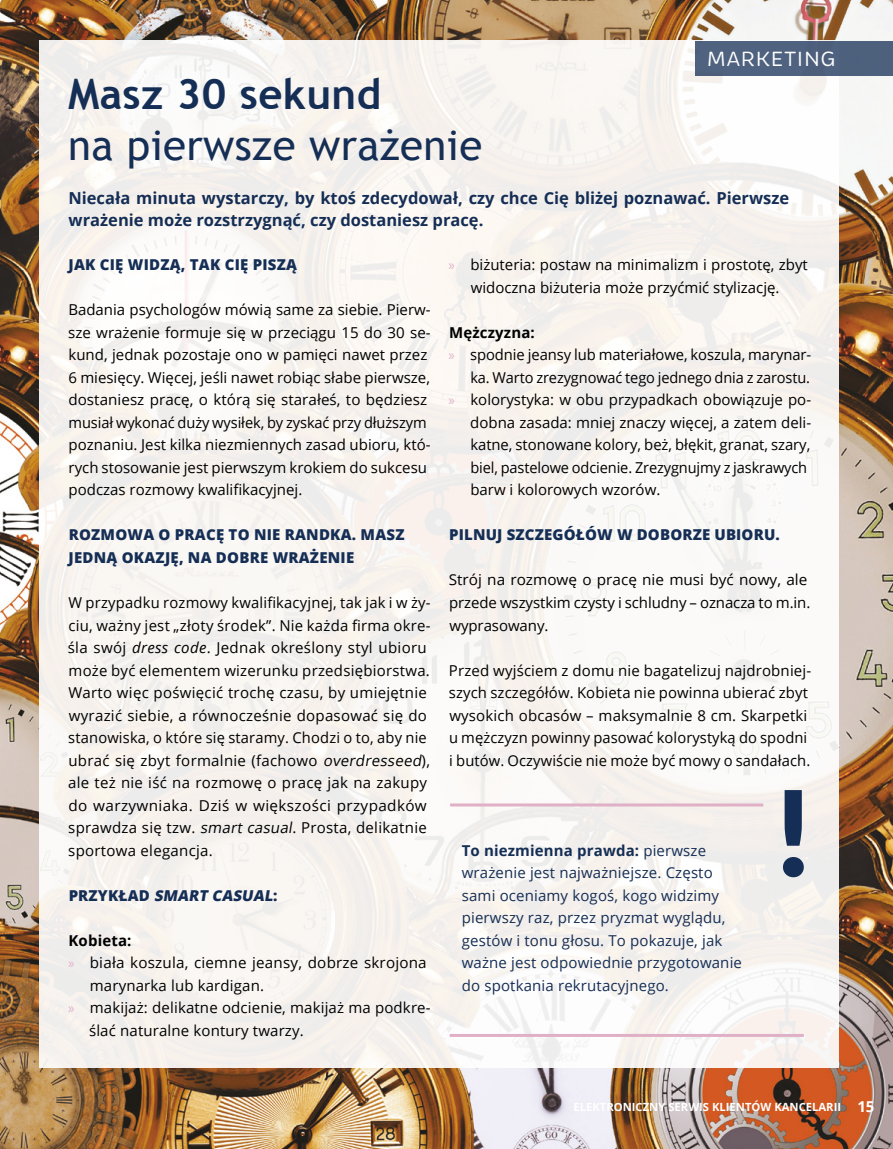
<style>
.page{position:relative;width:893px;height:1149px;background:#fff}
.page>*{position:absolute;margin:0;border:0;box-sizing:border-box;transform-origin:0 0}
.t1{font:42px "Trebuchet MS";letter-spacing:.01em;color:#152e55}
.t2{font:700 42px "Trebuchet MS";letter-spacing:.01em;color:#152e55}
.t3{font:21px "Brevia";letter-spacing:.025em;color:#fff}
.t4{font:700 16.5px/22.5px "Open Sans";color:#152e55}
.t5{font:15px/22.5px "Open Sans";letter-spacing:.005em;color:#000}
.t6{font:15px/22.5px "Open Sans";letter-spacing:.01em;color:#152e55}
.t7{font:800 15px/22.5px "Open Sans";letter-spacing:.015em;color:#152e55}
.t8{font:italic 800 15px "Open Sans";color:#152e55}
.t9{font:700 15px "Open Sans";letter-spacing:.01em;color:#000}
.t10{font:700 11.25px "Open Sans";color:#fff}
.s1{font-style:italic}
.s2{font-style:normal}
.s3{font-family:"Myriad Pro";color:#e0b0c7}
.s4{font-weight:700}
.s5{font-size:15px}
</style>
<div class="page">
<img style="left:0;top:0;width:893px;height:1148px">
<div style="left:40px;top:41px;width:799px;height:1026px;background:linear-gradient(to right,#f6f3ef,#f8f5f3)"></div>
<div style="left:695px;top:41px;width:198px;height:34px;background:#4f627f"></div>
<hr style="left:450px;top:1033px;width:354px;height:3px;background:#e0b0c7">
<hr style="left:450px;top:803px;width:313px;height:3px;background:#e0b0c7">
<svg style="left:783px;top:789px;width:21px;height:88px"></svg>
<h1 class="t2" style="left:68px;top:68px;width:315px">Masz 30 sekund</h1>
<h1 class="t1" style="left:68px;top:120px;width:416px">na pierwsze wrażenie</h1>
<h2 class="t3" style="left:707px;top:46px;width:130px">MARKETING</h2>
<p class="t4" style="left:68px;top:186px;width:722px">Niecała minuta wystarczy, by ktoś zdecydował, czy chce Cię bliżej poznawać. Pierwsze wrażenie może rozstrzygnąć, czy dostaniesz pracę.</p>
<p class="t7" style="left:69px;top:253px;width:230px">JAK CIĘ WIDZĄ, TAK CIĘ PISZĄ</p>
<p class="t5" style="left:68px;top:298px;width:364px">Badania psychologów mówią same za siebie. Pierw&shy;sze wrażenie formuje się w przeciągu 15 do 30 se&shy;kund, jednak pozostaje ono w pamięci nawet przez 6 miesięcy. Więcej, jeśli nawet robiąc słabe pierwsze, dostaniesz pracę, o którą się starałeś, to będziesz musiał wykonać duży wysiłek, by zyskać przy dłuższym poznaniu. Jest kilka niezmiennych zasad ubioru, któ&shy;rych stosowanie jest pierwszym krokiem do sukcesu podczas rozmowy kwalifikacyjnej.</p>
<p class="t7" style="left:69px;top:523px;width:337px">ROZMOWA O PRACĘ TO NIE RANDKA. MASZ<br>JEDNĄ OKAZJĘ, NA DOBRE WRAŻENIE</p>
<p class="t5" style="left:68px;top:590px;width:364px">W przypadku rozmowy kwalifikacyjnej, tak jak i w ży&shy;ciu, ważny jest „złoty środek”. Nie każda firma okre&shy;śla swój <span class="s1">dress code</span>. Jednak określony styl ubioru może być elementem wizerunku przedsiębiorstwa.<br>Warto więc poświęcić trochę czasu, by umiejętnie wyrazić siebie, a równocześnie dopasować się do stanowiska, o które się staramy. Chodzi o to, aby nie ubrać się zbyt formalnie (fachowo <span class="s1">overdresseed</span>), ale też nie iść na rozmowę o pracę jak na zakupy do warzywniaka. Dziś w większości przypadków sprawdza się tzw. <span class="s1">smart casual</span>. Prosta, delikatnie sportowa elegancja.</p>
<p class="t8" style="left:69px;top:883px;width:210px"><span class="s2">P R Z Y KŁ A D</span> SMART CASUAL<span class="s2">:</span></p>
<p class="t9" style="left:68px;top:929px;width:65px">Kobieta:</p>
<p class="t5" style="left:68px;top:950px;width:360px"><span class="s3">»</span> biała koszula, ciemne jeansy, dobrze skrojona</p>
<p class="t5" style="left:90px;top:973px;width:176px">marynarka lub kardigan.</p>
<p class="t5" style="left:68px;top:995px;width:364px"><span class="s3">»</span> makijaż: delikatne odcienie, makijaż ma podkre-</p>
<p class="t5" style="left:89px;top:1018px;width:216px">ślać naturalne kontury twarzy.</p>
<p class="t5" style="left:449px;top:253px;width:361px;text-align:center"><span class="s3">»</span> biżuteria: postaw na minimalizm i prostotę, zbyt widoczna biżuteria może przyćmić stylizację.</p>
<p class="t9" style="left:449px;top:321px;width:87px">Mężczyzna:</p>
<p class="t5" style="left:449px;top:343px;width:364px"><span class="s3">»</span> spodnie jeansy lub materiałowe, koszula, marynar-</p>
<p class="t5" style="left:470px;top:365px;width:341px">ka. Warto zrezygnować tego jednego dnia z zarostu.</p>
<p class="t5" style="left:449px;top:388px;width:364px"><span class="s3">»</span> kolorystyka: w obu przypadkach obowiązuje po-</p>
<p class="t5" style="left:470px;top:410px;width:343px">dobna zasada: mniej znaczy więcej, a zatem deli-</p>
<p class="t5" style="left:470px;top:433px;width:341px">katne, stonowane kolory, beż, błękit, granat, szary,</p>
<p class="t5" style="left:470px;top:455px;width:338px">biel, pastelowe odcienie. Zrezygnujmy z jaskrawych</p>
<p class="t5" style="left:470px;top:478px;width:191px">barw i kolorowych wzorów.</p>
<p class="t7" style="left:449px;top:523px;width:332px">PILNUJ SZCZEGÓŁÓW W DOBORZE UBIORU.</p>
<p class="t5" style="left:449px;top:568px;width:363px">Strój na rozmowę o pracę nie musi być nowy, ale przede wszystkim czysty i schludny – oznacza to m.in. wyprasowany.</p>
<p class="t5" style="left:449px;top:658px;width:364px">Przed wyjściem z domu nie bagatelizuj najdrobniej&shy;szych szczegółów. Kobieta nie powinna ubierać zbyt wysokich obcasów – maksymalnie 8 cm. Skarpetki u mężczyzn powinny pasować kolorystyką do spodni i butów. Oczywiście nie może być mowy o sandałach.</p>
<p class="t6" style="left:462px;top:838px;width:282px"><span class="s4">To niezmienna prawda:</span> pierwsze wrażenie jest najważniejsze. Często sami oceniamy kogoś, kogo widzimy pierwszy raz, przez pryzmat wyglądu, gestów i tonu głosu. To pokazuje, jak ważne jest odpowiednie przygotowanie do spotkania rekrutacyjnego.</p>
<p class="t10" style="left:573px;top:1099px;width:303px">ELEKTRONICZNY SERWIS KLIENTÓW KANCELARII <span class="s5">15</span></p>
</div>
